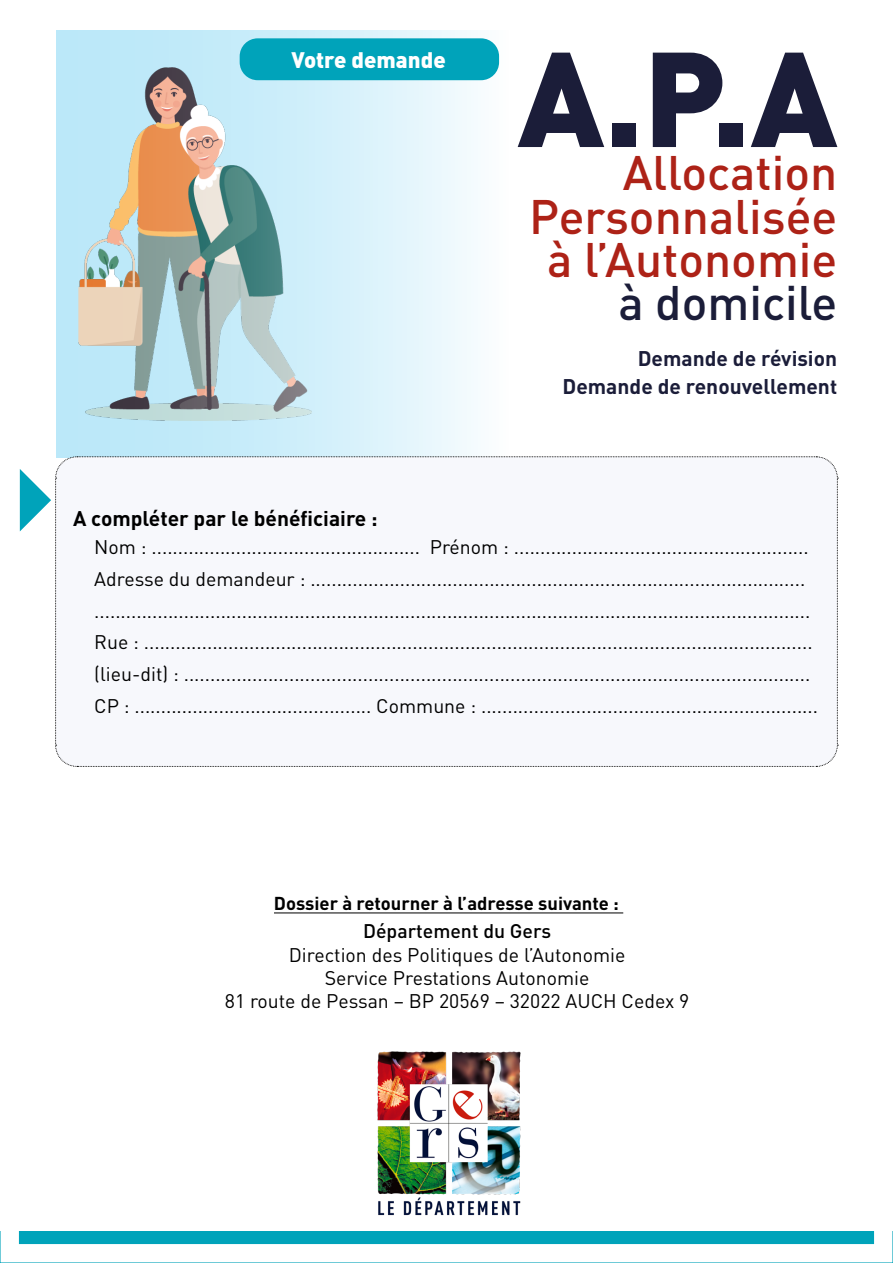
<style>
.page{position:relative;width:893px;height:1263px;background:#fff}
.page>*{position:absolute;margin:0;border:0;box-sizing:border-box;transform-origin:0 0}
.t1{font:900 132.6px "DIN Pro";color:#1b1d39}
.t2{font:500 47.85px/43.3px "DIN Pro";color:#ad2217;text-align:right}
.t3{font:500 47.85px "DIN Pro";color:#1b1d39}
.t4{font:900 22.2px "DIN Pro";color:#fff}
.t5{font:700 21px/27.8px "DIN Pro";color:#1b1d39;text-align:right}
.t6{font:700 21px "DIN Pro";color:#000}
.t7{font:19.5px/32px "DIN Pro";color:#000}
.t8{font:500 19.5px "DIN Pro";color:#000}
.t9{font:700 18.45px "DIN Pro";color:#000}
.s1{font-size:20.4px}
</style>
<div class="page">
<div style="left:0;top:1231px;width:893px;height:32px;background:#00a3ba"></div>
<img style="left:377px;top:1051px;width:144px;height:165px">
<div style="left:57px;top:31px;width:452px;height:427px;background:linear-gradient(to right,#b0e4f8,#f3fbfd)"></div>
<img style="left:78px;top:68px;width:233px;height:352px">
<div style="left:240px;top:38px;width:259px;height:42px;background:#00a3ba;border-radius:18px"></div>
<svg style="left:20px;top:456px;width:818px;height:311px"></svg>
<hr style="left:274px;top:912px;width:349px;height:1px;background:#000">
<div style="left:1px;top:1px;width:891px;height:1261px;border:18px solid #fff"></div>
<p class="t4" style="left:292px;top:45px;width:156px">Votre demande</p>
<h1 class="t1" style="left:518px;top:9px;width:321px">A.P.A</h1>
<h2 class="t2" style="left:529px;top:149px;width:310px">Allocation<br>Personnalisée à l’Autonomie</h2>
<h2 class="t3" style="left:618px;top:270px;width:220px">à domicile</h2>
<p class="t5" style="left:563px;top:344px;width:276px">Demande de révision<br>Demande de renouvellemen<span class="s1">t</span></p>
<p class="t6" style="left:73px;top:504px;width:306px">A compléter par le bénéficiaire :</p>
<p class="t7" style="left:94px;top:530px;width:725px">Nom : ................................................... Prénom : ........................................................<br>Adresse du demandeur : .............................................................................................. ........................................................................................................................................<br>Rue : ............................................................................................................................... (lieu-dit) : .......................................................................................................................<br>CP : ............................................. Commune : ................................................................</p>
<p class="t9" style="left:274px;top:891px;width:346px">Dossier à retourner à l’adresse suivante :</p>
<p class="t8" style="left:363px;top:918px;width:190px">Département du Gers</p>
<p class="t7" style="left:225px;top:942px;width:466px;line-height:23.4px;text-align:center">Direction des Politiques de l’Autonomie<br>Service Prestations Autonomie<br>81 route de Pessan – BP 20569 – 32022 AUCH Cedex 9</p>
</div>
